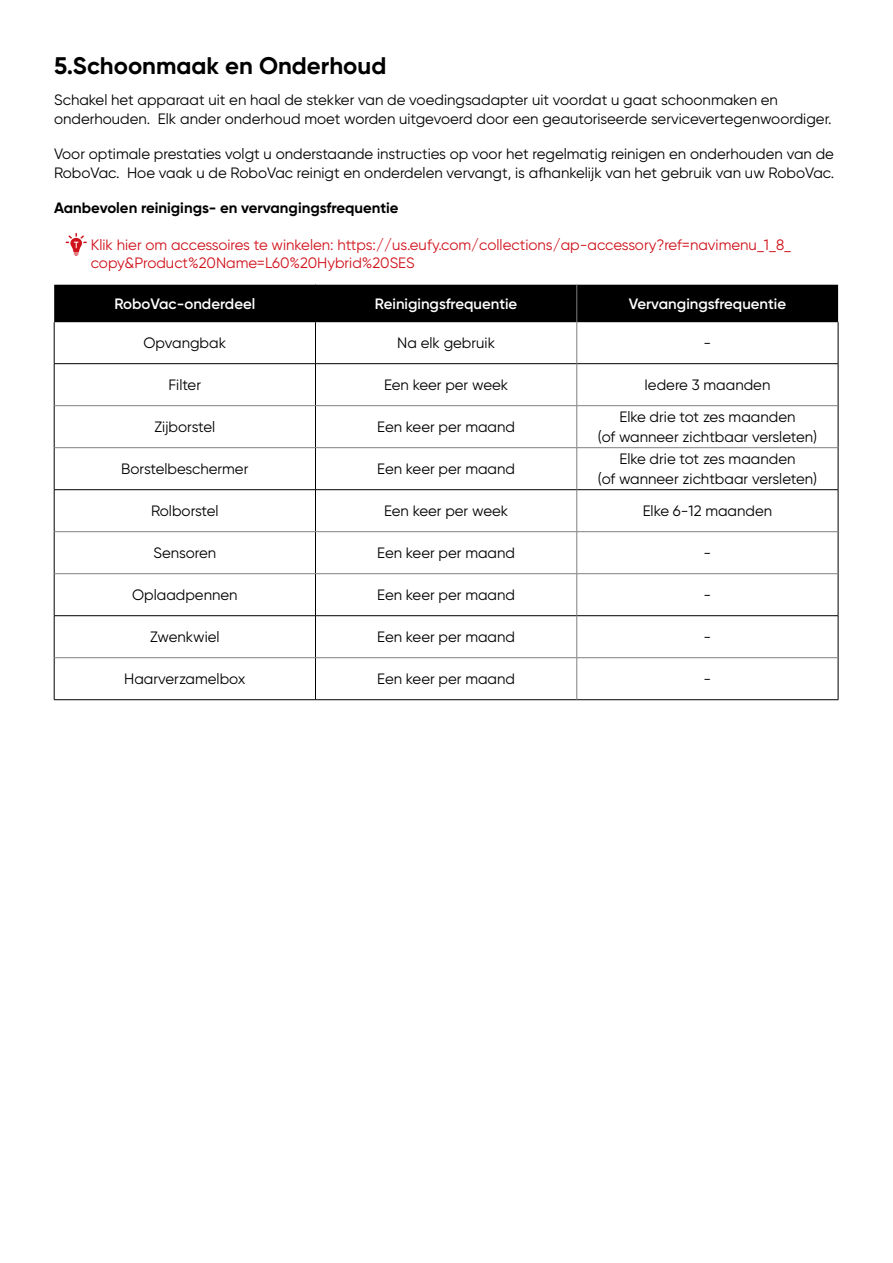
<style>
.page{position:relative;width:893px;height:1263px;background:#fff}
.page>*{position:absolute;margin:0;border:0;box-sizing:border-box;transform-origin:0 0}
.一级标题{font:700 24px "Gilroy";color:#000}
.t1{font:15px/19.5px "Gilroy";color:#000}
.t2{font:15px/18px "Gilroy";color:#d0121b}
.t3{font:600 15px "Gilroy";color:#fff}
.t4{font:700 15px "Gilroy";color:#000}
</style>
<div class="page">
<svg style="left:65px;top:233px;width:22px;height:23px"></svg>
<div style="left:54px;top:285px;width:784px;height:37px;background:#000"></div>
<hr style="left:315px;top:285px;width:1px;height:37px;background:#000">
<hr style="left:54px;top:322px;width:1px;height:41px;background:#000">
<hr style="left:315px;top:322px;width:1px;height:41px;background:#000">
<hr style="left:838px;top:322px;width:1px;height:41px;background:#000">
<hr style="left:54px;top:363px;width:261px;height:1px;background:#000">
<hr style="left:54px;top:364px;width:1px;height:42px;background:#000">
<hr style="left:315px;top:363px;width:262px;height:1px;background:#000">
<hr style="left:315px;top:364px;width:1px;height:41px;background:#000">
<hr style="left:577px;top:363px;width:261px;height:1px;background:#000">
<hr style="left:838px;top:364px;width:1px;height:42px;background:#000">
<hr style="left:54px;top:406px;width:1px;height:42px;background:#000">
<hr style="left:315px;top:406px;width:1px;height:41px;background:#000">
<hr style="left:838px;top:406px;width:1px;height:42px;background:#000">
<hr style="left:54px;top:448px;width:1px;height:41px;background:#000">
<hr style="left:315px;top:448px;width:1px;height:41px;background:#000">
<hr style="left:838px;top:448px;width:1px;height:41px;background:#000">
<hr style="left:54px;top:489px;width:261px;height:1px;background:#000">
<hr style="left:54px;top:490px;width:1px;height:42px;background:#000">
<hr style="left:315px;top:489px;width:262px;height:1px;background:#000">
<hr style="left:315px;top:490px;width:1px;height:41px;background:#000">
<hr style="left:577px;top:489px;width:261px;height:1px;background:#000">
<hr style="left:838px;top:490px;width:1px;height:42px;background:#000">
<hr style="left:54px;top:532px;width:1px;height:42px;background:#000">
<hr style="left:315px;top:532px;width:1px;height:41px;background:#000">
<hr style="left:838px;top:532px;width:1px;height:42px;background:#000">
<hr style="left:54px;top:574px;width:1px;height:41px;background:#000">
<hr style="left:315px;top:574px;width:1px;height:41px;background:#000">
<hr style="left:838px;top:574px;width:1px;height:41px;background:#000">
<hr style="left:54px;top:615px;width:261px;height:1px;background:#000">
<hr style="left:54px;top:616px;width:1px;height:42px;background:#000">
<hr style="left:315px;top:615px;width:262px;height:1px;background:#000">
<hr style="left:315px;top:616px;width:1px;height:41px;background:#000">
<hr style="left:577px;top:615px;width:261px;height:1px;background:#000">
<hr style="left:838px;top:616px;width:1px;height:42px;background:#000">
<hr style="left:54px;top:658px;width:1px;height:41px;background:#000">
<hr style="left:315px;top:658px;width:1px;height:41px;background:#000">
<hr style="left:838px;top:658px;width:1px;height:41px;background:#000">
<hr style="left:54px;top:699px;width:261px;height:1px;background:#000">
<hr style="left:315px;top:699px;width:262px;height:1px;background:#000">
<hr style="left:577px;top:699px;width:261px;height:1px;background:#000">
<hr style="left:576px;top:285px;width:1px;height:37px;background:#808080">
<hr style="left:576px;top:322px;width:1px;height:41px;background:#808080">
<hr style="left:576px;top:364px;width:1px;height:41px;background:#808080">
<hr style="left:54px;top:405px;width:261px;height:1px;background:#808080">
<hr style="left:315px;top:405px;width:262px;height:1px;background:#808080">
<hr style="left:577px;top:405px;width:261px;height:1px;background:#808080">
<hr style="left:576px;top:406px;width:1px;height:41px;background:#808080">
<hr style="left:54px;top:447px;width:261px;height:1px;background:#808080">
<hr style="left:315px;top:447px;width:262px;height:1px;background:#808080">
<hr style="left:577px;top:447px;width:261px;height:1px;background:#808080">
<hr style="left:576px;top:448px;width:1px;height:41px;background:#808080">
<hr style="left:576px;top:490px;width:1px;height:41px;background:#808080">
<hr style="left:54px;top:531px;width:261px;height:1px;background:#808080">
<hr style="left:315px;top:531px;width:262px;height:1px;background:#808080">
<hr style="left:577px;top:531px;width:261px;height:1px;background:#808080">
<hr style="left:576px;top:532px;width:1px;height:41px;background:#808080">
<hr style="left:54px;top:573px;width:261px;height:1px;background:#808080">
<hr style="left:315px;top:573px;width:262px;height:1px;background:#808080">
<hr style="left:577px;top:573px;width:261px;height:1px;background:#808080">
<hr style="left:576px;top:574px;width:1px;height:41px;background:#808080">
<hr style="left:576px;top:616px;width:1px;height:41px;background:#808080">
<hr style="left:54px;top:657px;width:261px;height:1px;background:#808080">
<hr style="left:315px;top:657px;width:262px;height:1px;background:#808080">
<hr style="left:577px;top:657px;width:261px;height:1px;background:#808080">
<hr style="left:576px;top:658px;width:1px;height:41px;background:#808080">
<p class="一级标题" style="left:54px;top:51px;width:334px">5.Schoonmaak en Onderhoud</p>
<p class="t1" style="left:54px;top:89px;width:779px">Schakel het apparaat uit en haal de stekker van de voedingsadapter uit voordat u gaat schoonmaken en onderhouden. Elk ander onderhoud moet worden uitgevoerd door een geautoriseerde servicevertegenwoordiger.</p>
<p class="t1" style="left:54px;top:143px;width:782px">Voor optimale prestaties volgt u onderstaande instructies op voor het regelmatig reinigen en onderhouden van de<br>RoboVac. Hoe vaak u de RoboVac reinigt en onderdelen vervangt, is afhankelijk van het gebruik van uw RoboVac.</p>
<p class="t4" style="left:54px;top:198px;width:346px">Aanbevolen reinigings- en vervangingsfrequentie</p>
<p class="t2" style="left:91px;top:236px;width:702px">Klik hier om accessoires te winkelen: https://us.eufy.com/collections/ap-accessory?ref=navimenu_1_8_ copy&amp;Product%20Name=L60%20Hybrid%20SES</p>
<p class="t3" style="left:114px;top:294px;width:142px">RoboVac-onderdeel</p>
<p class="t3" style="left:375px;top:294px;width:144px">Reinigingsfrequentie</p>
<p class="t3" style="left:629px;top:294px;width:159px">Vervangingsfrequentie</p>
<p class="t1" style="left:144px;top:333px;width:84px">Opvangbak</p>
<p class="t1" style="left:397px;top:333px;width:99px">Na elk gebruik</p>
<p class="t1" style="left:703px;top:333px;width:9px">-</p>
<p class="t1" style="left:169px;top:375px;width:34px">Filter</p>
<p class="t1" style="left:384px;top:375px;width:126px">Een keer per week</p>
<p class="t1" style="left:644px;top:375px;width:127px">Iedere 3 maanden</p>
<p class="t1" style="left:154px;top:417px;width:62px">Zijborstel</p>
<p class="t1" style="left:377px;top:417px;width:139px">Een keer per maand</p>
<p class="t1" style="left:619px;top:407px;width:178px">Elke drie tot zes maanden</p>
<p class="t1" style="left:598px;top:426px;width:221px">(of wanneer zichtbaar versleten)</p>
<p class="t1" style="left:121px;top:459px;width:129px">Borstelbeschermer</p>
<p class="t1" style="left:377px;top:459px;width:139px">Een keer per maand</p>
<p class="t1" style="left:619px;top:449px;width:178px">Elke drie tot zes maanden</p>
<p class="t1" style="left:598px;top:468px;width:221px">(of wanneer zichtbaar versleten)</p>
<p class="t1" style="left:151px;top:501px;width:69px">Rolborstel</p>
<p class="t1" style="left:384px;top:501px;width:126px">Een keer per week</p>
<p class="t1" style="left:643px;top:501px;width:131px">Elke 6-12 maanden</p>
<p class="t1" style="left:153px;top:543px;width:64px">Sensoren</p>
<p class="t1" style="left:377px;top:543px;width:139px">Een keer per maand</p>
<p class="t1" style="left:703px;top:543px;width:9px">-</p>
<p class="t1" style="left:132px;top:585px;width:107px">Oplaadpennen</p>
<p class="t1" style="left:377px;top:585px;width:139px">Een keer per maand</p>
<p class="t1" style="left:703px;top:585px;width:9px">-</p>
<p class="t1" style="left:150px;top:627px;width:71px">Zwenkwiel</p>
<p class="t1" style="left:377px;top:627px;width:139px">Een keer per maand</p>
<p class="t1" style="left:703px;top:627px;width:9px">-</p>
<p class="t1" style="left:124px;top:669px;width:123px">Haarverzamelbox</p>
<p class="t1" style="left:377px;top:669px;width:139px">Een keer per maand</p>
<p class="t1" style="left:703px;top:669px;width:9px">-</p>
</div>
